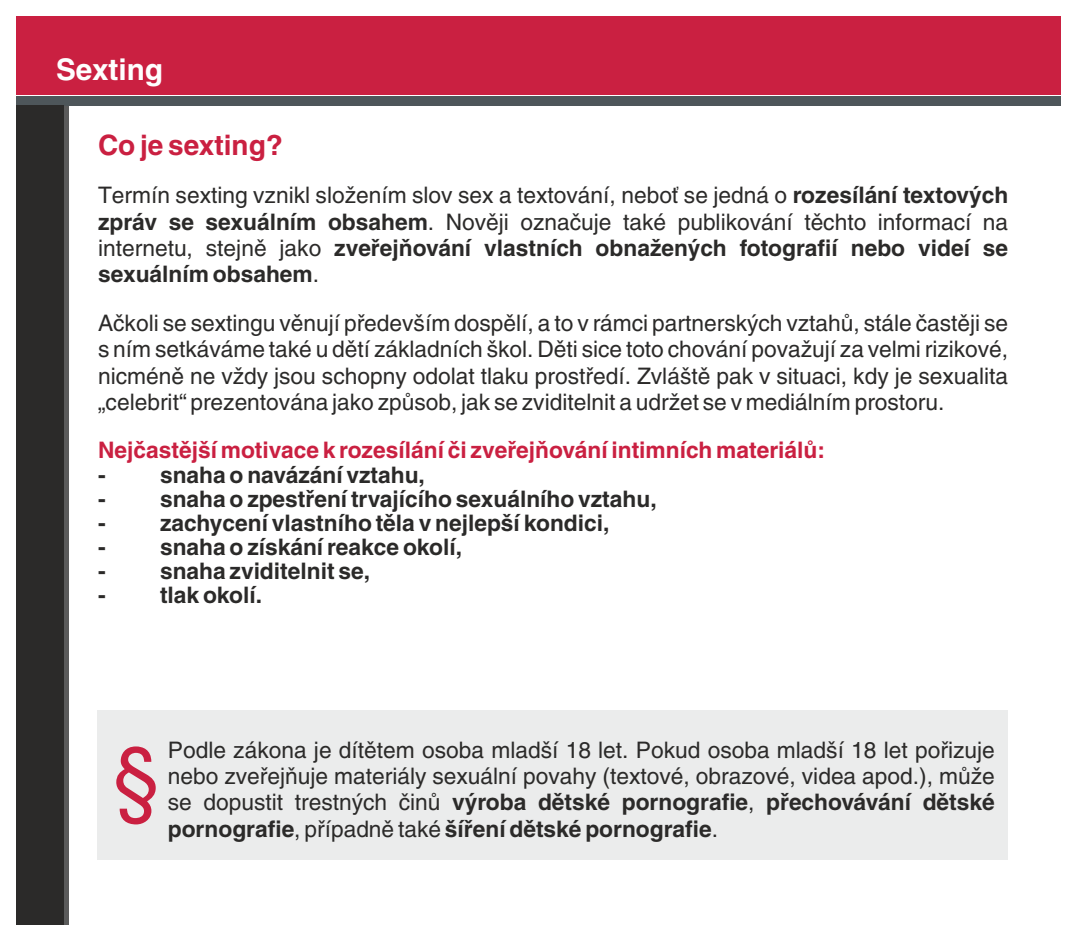
<style>
.page{position:relative;width:1074px;height:925px;background:#fff}
.page>*{position:absolute;margin:0;border:0;box-sizing:border-box;transform-origin:0 0}
.t1{font:84px "Helvetica CE";color:#ca2041}
.t2{font:700 29.75px "Helvetica CE";color:#fefefe}
.t3{font:700 28px "Helvetica CE";color:#ca2041}
.t4{font:22.75px/26.4px "Helvetica CE";color:#2b2a29;text-align:justify}
.t5{font:700 22.75px "Helvetica CE";color:#2b2a29}
.t6{font:700 22.75px "Helvetica CE";color:#ca2041}
.s1{font-weight:700}
</style>
<div class="page">
<div style="left:16px;top:16px;width:1044px;height:78px;background:#ca2041"></div>
<div style="left:16px;top:96px;width:1045px;height:10px;background:#4e565a"></div>
<div style="left:98px;top:710px;width:909px;height:149px;background:#ebecec"></div>
<div style="left:16px;top:105px;width:48px;height:819px;background:#2b2a29"></div>
<div style="left:64px;top:106px;width:5px;height:818px;background:#5b5b5b"></div>
<h2 class="t2" style="left:56px;top:59px;width:109px">Sexting</h2>
<p class="t3" style="left:98px;top:135px;width:186px">Co je sexting?</p>
<p class="t4" style="left:98px;top:184px;width:911px">Termín sexting vznikl složením slov sex a textování, neboť se jedná o <span class="s1">rozesílání textových zpráv se sexuálním obsahem</span>. Nověji označuje také publikování těchto informací na internetu, stejně jako <span class="s1">zveřejňování vlastních obnažených fotografií nebo videí se sexuálním obsahem</span>.</p>
<p class="t4" style="left:98px;top:312px;width:911px">Ačkoli se sextingu věnují především dospělí, a to v rámci partnerských vztahů, stále častěji se s ním setkáváme také u dětí základních škol. Děti sice toto chování považují za velmi rizikové, nicméně ne vždy jsou schopny odolat tlaku prostředí. Zvláště pak v situaci, kdy je sexualita „celebrit“ prezentována jako způsob, jak se zviditelnit a udržet se v mediálním prostoru.</p>
<p class="t6" style="left:98px;top:442px;width:728px">Nejčastější motivace k rozesílání či zveřejňování intimních materiálů:</p>
<p class="t5" style="left:98px;top:466px;width:328px">- snaha o navázání vztahu,</p>
<p class="t5" style="left:98px;top:490px;width:560px">- snaha o zpestření trvajícího sexuálního vztahu,</p>
<p class="t5" style="left:98px;top:514px;width:513px">- zachycení vlastního těla v nejlepší kondici,</p>
<p class="t5" style="left:98px;top:538px;width:365px">- snaha o získání reakce okolí,</p>
<p class="t5" style="left:98px;top:563px;width:274px">- snaha zviditelnit se,</p>
<p class="t5" style="left:98px;top:587px;width:166px">- tlak okolí.</p>
<h1 class="t1" style="left:113px;top:748px;width:48px">§</h1>
<p class="t4" style="left:168px;top:738px;width:828px">Podle zákona je dítětem osoba mladší 18 let. Pokud osoba mladší 18 let pořizuje nebo zveřejňuje materiály sexuální povahy (textové, obrazové, videa apod.), může se dopustit trestných činů <span class="s1">výroba dětské pornografie</span>, <span class="s1">přechovávání dětské pornografie</span>, případně také <span class="s1">šíření dětské pornografie</span>.</p>
</div>
